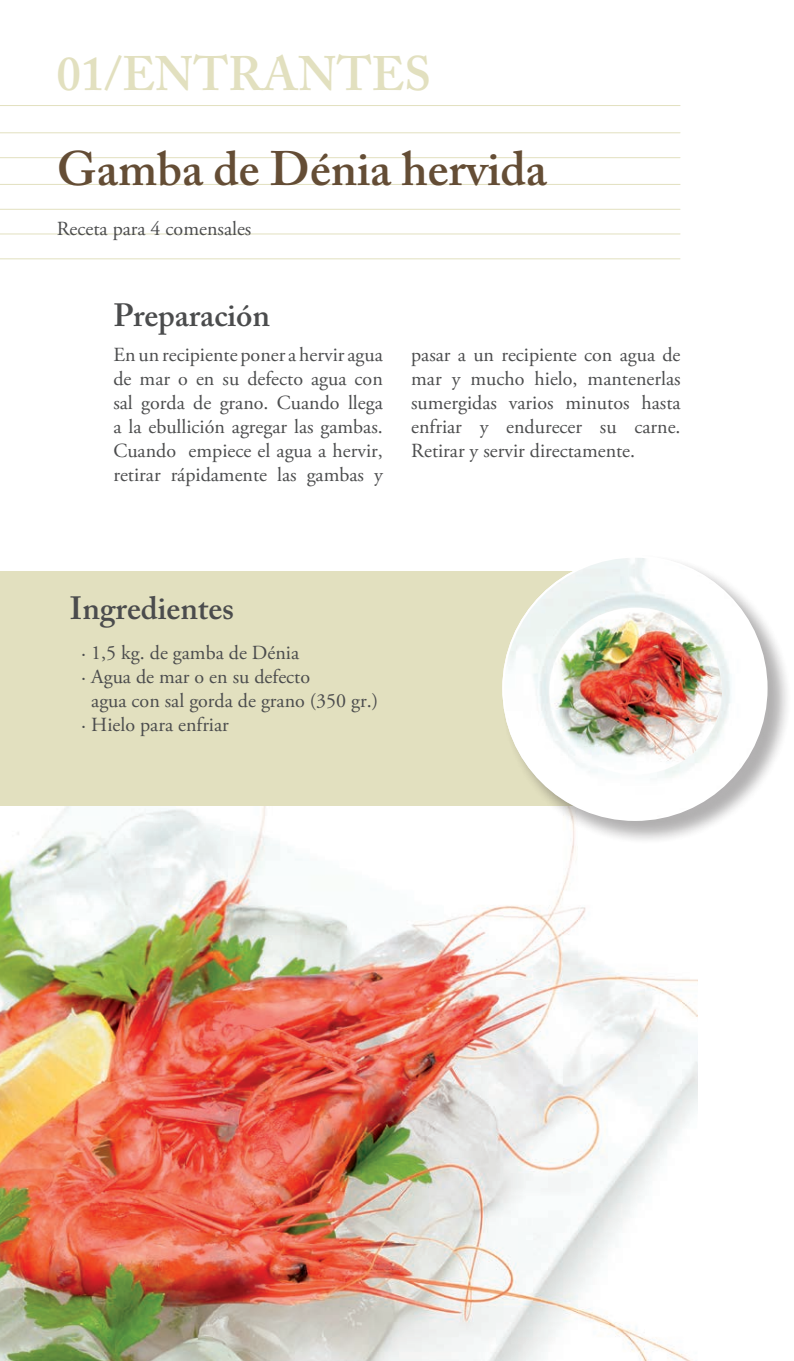
<style>
.page{position:relative;width:794px;height:1361px;background:#fff}
.page>*{position:absolute;margin:0;border:0;box-sizing:border-box;transform-origin:0 0}
.t1{font:600 48px "Adobe Caslon Pro";color:#644d35}
.t2{font:600 48px "Adobe Caslon Pro";color:#e2e0bf}
.t3{font:600 32px "Adobe Caslon Pro";color:#4b4c4d}
.t4{font:20px/24px "Adobe Garamond Pro";color:#4b4c4d;text-align:justify}
</style>
<div class="page">
<hr style="left:0;top:105px;width:680px;height:1px;background:#e2e0bf">
<hr style="left:0;top:132px;width:680px;height:1px;background:#e2e0bf">
<hr style="left:0;top:157px;width:680px;height:1px;background:#e2e0bf">
<hr style="left:0;top:184px;width:680px;height:1px;background:#e2e0bf">
<hr style="left:0;top:209px;width:680px;height:1px;background:#e2e0bf">
<hr style="left:0;top:233px;width:680px;height:1px;background:#e2e0bf">
<hr style="left:0;top:258px;width:680px;height:1px;background:#e2e0bf">
<img style="left:0;top:806px;width:697px;height:555px">
<div style="left:0;top:571px;width:645px;height:235px;background:#e2e0bf"></div>
<div style="left:502px;top:555px;width:289px;height:289px;background:#231f20;opacity:.35"></div>
<img style="left:503px;top:557px;width:263px;height:263px;border-radius:132px">
<img style="left:549px;top:608px;width:173px;height:166px">
<h1 class="t2" style="left:57px;top:45px;width:376px">01/ENTRANTES</h1>
<h1 class="t1" style="left:57px;top:141px;width:492px">Gamba de Dénia hervida</h1>
<p class="t4" style="left:57px;top:218px;width:196px">Receta para 4 comensales</p>
<h2 class="t3" style="left:113px;top:297px;width:158px">Preparación</h2>
<p class="t4" style="left:113px;top:343px;width:271px">En un recipiente poner a hervir agua de mar o en su defecto agua con sal gorda de grano. Cuando llega a la ebullición agregar las gambas.<br>Cuando empiece el agua a hervir, retirar rápidamente las gambas y</p>
<p class="t4" style="left:411px;top:343px;width:271px">pasar a un recipiente con agua de mar y mucho hielo, mantenerlas sumergidas varios minutos hasta enfriar y endurecer su carne.<br>Retirar y servir directamente.</p>
<h2 class="t3" style="left:70px;top:589px;width:166px">Ingredientes</h2>
<p class="t4" style="left:81px;top:641px;width:219px">· 1,5 kg. de gamba de Dénia</p>
<p class="t4" style="left:81px;top:665px;width:230px">· Agua de mar o en su defecto</p>
<p class="t4" style="left:91px;top:689px;width:288px">agua con sal gorda de grano (350 gr.)</p>
<p class="t4" style="left:81px;top:713px;width:149px">· Hielo para enfriar</p>
</div>
